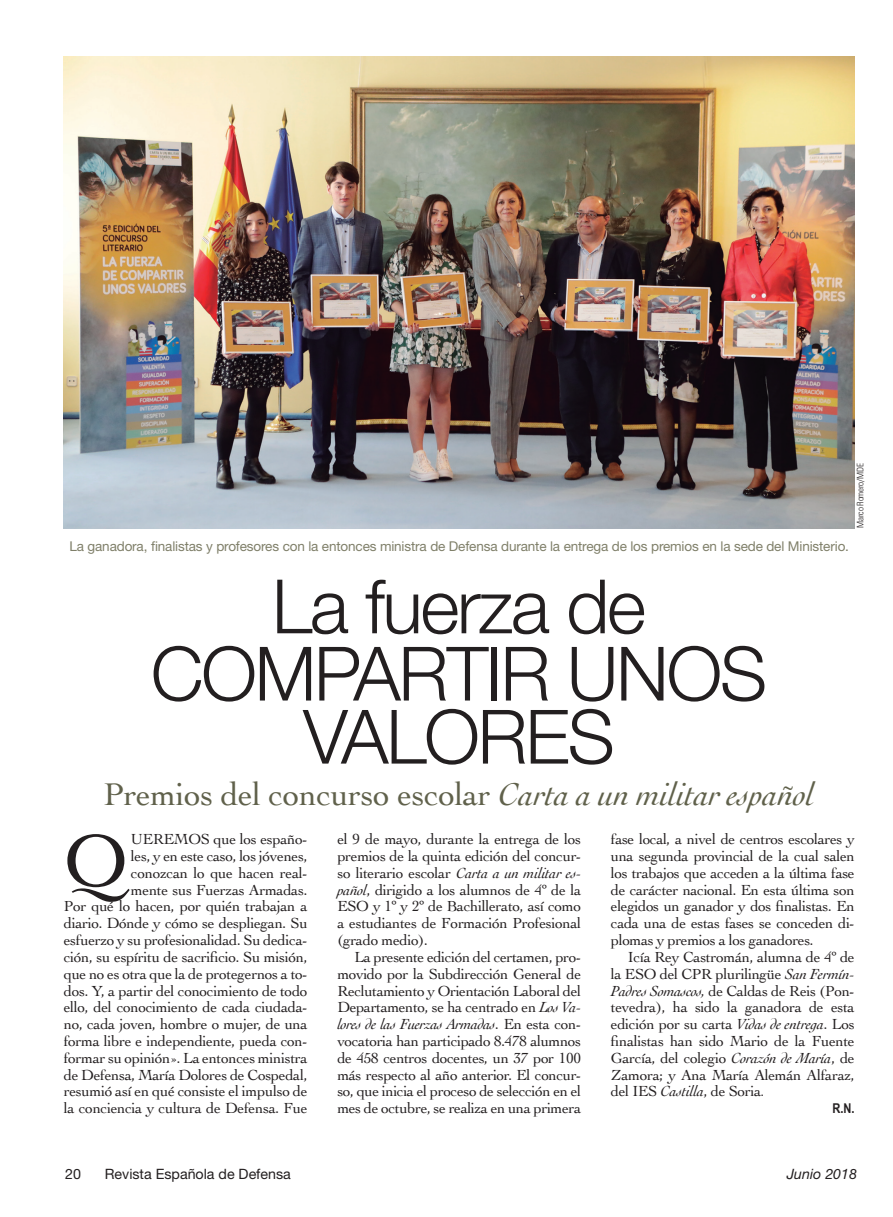
<style>
.page{position:relative;width:893px;height:1217px;background:#fff}
.page>*{position:absolute;margin:0;border:0;box-sizing:border-box;transform-origin:0 0}
.t1{font:76.95px "Cochin";color:#231f20}
.t2{font:300 75px/65.1px "Helvetica Neue";letter-spacing:-.03em;color:#231f20;text-align:center}
.t3{font:33px "Cochin";letter-spacing:-.01em;color:#60614b}
.t4{font:15.3px/16.8px "Cochin";letter-spacing:-.02em;color:#231f20;text-align:justify}
.t5{font:14.25px "Helvetica Neue";color:#231f20}
.t6{font:italic 14.25px "Helvetica Neue";color:#231f20}
.t7{font:13.5px "Helvetica Neue";letter-spacing:-.01em;color:#7f7f69}
.t8{font:700 13.5px "Arial Narrow";color:#231f20}
.t9{font:300 condensed 9px "Univers";letter-spacing:-.02em;color:#231f20}
.s1{font-style:italic}
.s2{font-size:13.5px}
</style>
<div class="page">
<img style="left:63px;top:56px;width:792px;height:472px">
<p class="t7" style="left:69px;top:538px;width:781px">La ganadora, finalistas y profesores con la entonces ministra de Defensa durante la entrega de los premios en la sede del Ministerio.</p>
<p class="t9" style="left:855px;top:527px;width:66px;rotate:-90deg">Marco Romero/MDE</p>
<h2 class="t2" style="left:151px;top:568px;width:618px">LA FUERZA DE<br>COMPARTIR UNOS<br>VALORES</h2>
<h3 class="t3" style="left:103px;top:771px;width:713px">Premios del concurso escolar <span class="s1">Carta a un militar español</span></h3>
<h1 class="t1" style="left:64px;top:808px;width:66px">Q</h1>
<p class="t4" style="left:611px;top:830px;width:245px">fase local, a nivel de centros escolares y una segunda provincial de la cual salen los trabajos que acceden a la última fase de carácter nacional. En esta última son elegidos un ganador y dos finalistas. En cada una de estas fases se conceden di&shy;plomas y premios a los ganadores.</p>
<p class="t4" style="left:611px;top:947px;width:245px;text-indent:17px">Icía Rey Castromán, alumna de 4º de la ESO</p>
<p class="t4" style="left:337px;top:830px;width:245px">el 9 de mayo, durante la entrega de los premios de la quinta edición del concur&shy;so literario escolar <span class="s1">Carta a un militar es&shy;pañol</span>, dirigido a los alumnos de 4º de la ESO</p>
<p class="t4" style="left:64px;top:830px;width:245px;text-align:right">ueremos que los españo-<br>les, y en este caso, los jóvenes,<br>conozcan lo que hacen real-<br>mente sus Fuerzas Armadas.<br>Por qué lo hacen, por quién trabajan a diario. Dónde y cómo se despliegan. Su esfuerzo y su profesionalidad. Su dedica&shy;ción, su espíritu de sacrificio. Su misión, que no es otra que la de protegernos a to&shy;dos. Y, a partir del conocimiento de todo ello, del conocimiento de cada ciudada&shy;no, cada joven, hombre o mujer, de una forma libre e independiente, pueda con&shy;formar su opinión». La entonces ministra de Defensa, María Dolores de Cospedal, resumió así en qué consiste el impulso de la conciencia y cultura de Defensa. Fue</p>
<p class="t4" style="left:337px;top:897px;width:245px;text-indent:36px">y 1º y 2º de Bachillerato, así como a estudiantes de Formación Profesional (grado medio).</p>
<p class="t4" style="left:337px;top:947px;width:245px;text-indent:17px">La presente edición del certamen, pro&shy;movido por la Subdirección General de Reclutamiento y Orientación Laboral del Departamento, se ha centrado en <span class="s1">Los Va&shy;lores de las Fuerzas Armadas</span>. En esta con&shy;vocatoria han participado 8.478 alumnos de 458 centros docentes, un 37 por 100 más respecto al año anterior. El concur&shy;so, que inicia el proceso de selección en el mes de octubre, se realiza en una primera</p>
<p class="t4" style="left:611px;top:964px;width:245px;text-indent:49px">del CPR plurilingüe <span class="s1">San Fermín-Padres Somascos,</span> de Caldas de Reis (Pon&shy;tevedra), ha sido la ganadora de esta edición por su carta <span class="s1">Vidas de entrega</span>. Los finalistas han sido Mario de la Fuente García, del colegio <span class="s1">Corazón de María</span>, de Zamora; y Ana María Alemán Alfaraz, del IES <span class="s1">Castilla</span>, de Soria<span class="s2">.</span></p>
<p class="t8" style="left:833px;top:1097px;width:24px">R.N.</p>
<p class="t5" style="left:65px;top:1164px;width:17px">20</p>
<p class="t5" style="left:105px;top:1164px;width:188px">Revista Española de Defensa</p>
<p class="t6" style="left:787px;top:1164px;width:72px">Junio 2018</p>
</div>
